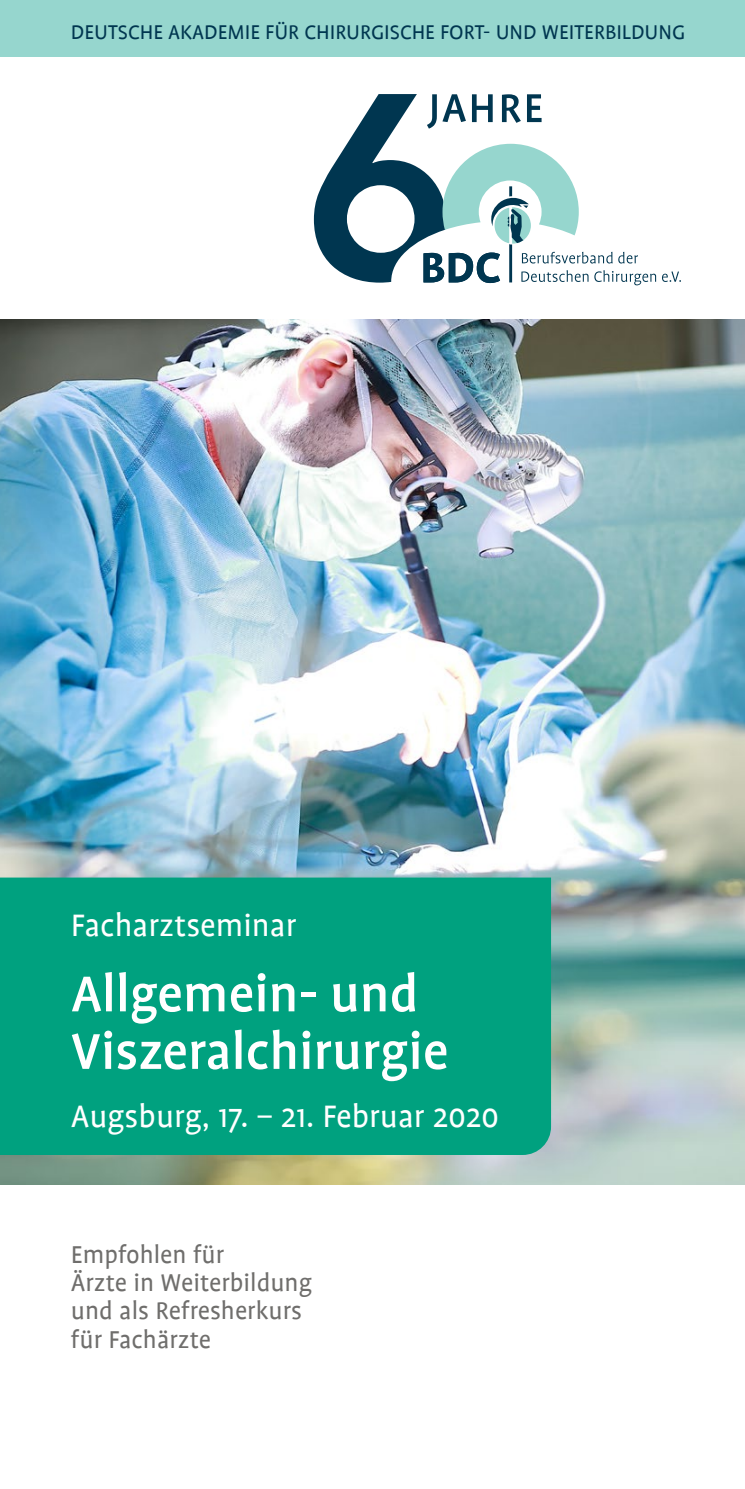
<style>
.page{position:relative;width:745px;height:1489px;background:#fff}
.page>*{position:absolute;margin:0;border:0;box-sizing:border-box;transform-origin:0 0}
.t1{font:500 57.5px/57.5px "Profile";color:#fff}
.t2{font:35px "Profile";color:#fff}
.t3{font:27.5px/28.2px "Profile";color:#6f6e6c}
.t4{font:22.5px "Profile";color:#003650}
</style>
<div class="page">
<img style="left:0;top:319px;width:744px;height:864px">
<div style="left:0;top:0;width:744px;height:57px;background:#96d6ce"></div>
<div style="left:0;top:877px;width:550px;height:277px;background:#00a17f"></div>
<svg style="left:662px;top:271px;width:18px;height:11px"></svg>
<svg style="left:314px;top:94px;width:341px;height:191px"></svg>
<p class="t4" style="left:71px;top:21px;width:615px">DEUTSCHE AKADEMIE FÜR CHIRURGISCHE FORT- UND WEITERBILDUNG</p>
<p class="t2" style="left:71px;top:907px;width:227px">Facharztseminar</p>
<h1 class="t1" style="left:71px;top:965px;width:379px">Allgemein- und<br>Viszeralchirurgie</h1>
<p class="t2" style="left:71px;top:1097px;width:429px">Augsburg, 17. – 21. Februar 2020</p>
<p class="t3" style="left:71px;top:1240px;width:242px">Empfohlen für<br>Ärzte in Weiterbildung und als Refresherkurs für Fachärzte</p>
</div>
